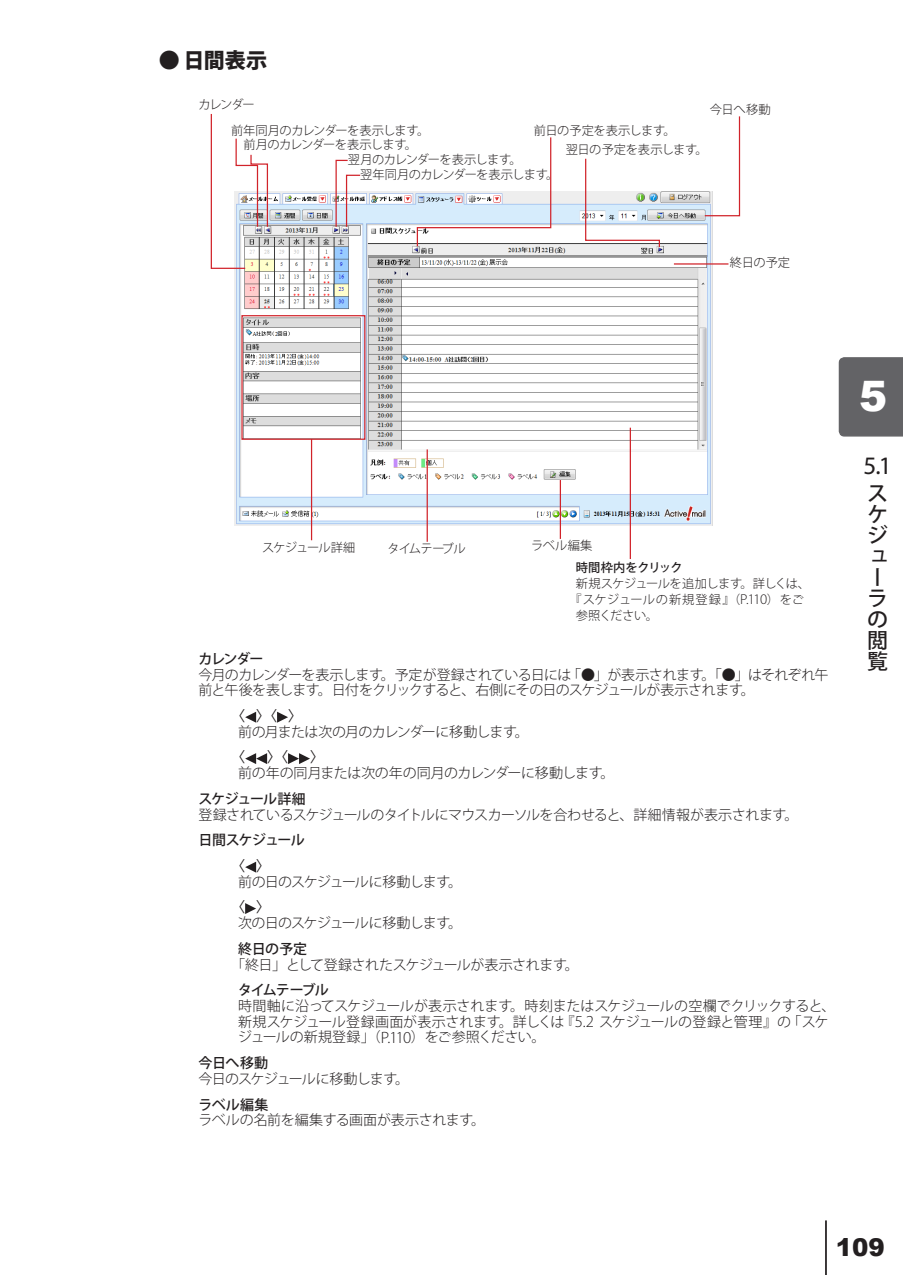
<style>
.page{position:relative;width:903px;height:1275px;background:#fff}
.page>*{position:absolute;margin:0;border:0;box-sizing:border-box;transform-origin:0 0}
.t1{font:900 42px "Arial";color:#fff}
.t2{font:25.2px "Myriad Pro";color:#231f20}
.t3{font:900 24.5px "Arial";color:#231f20}
.t4{font:500 21px/21px "Koz Go Pro";color:#231f20}
.t5{font:800 21px "Koz Go Pro";color:#231f20}
.定義リストアイテムlevel2{font:300 14px/15.8px "Koz Go Pro";letter-spacing:-.03em;color:#231f20}
.定義リストアイテム{font:300 14px/15.8px "Koz Go Pro";letter-spacing:-.03em;color:#231f20}
.定義リストアイテムlevel2-2{font:300 14px "Koz Go Pro";letter-spacing:-.055em;color:#231f20}
.定義リストタイトル{font:500 14px "Koz Go Pro";letter-spacing:-.035em;color:#231f20}
.定義リストアイテムlevel2-3{font:300 14px "Koz Go Pro";letter-spacing:-.05em;color:#231f20}
.定義リストタイトルlevel2{font:500 14px "Koz Go Pro";letter-spacing:-.045em;color:#231f20}
.定義リストアイテム-2{font:300 14px "Koz Go Pro";letter-spacing:-.055em;color:#231f20}
.定義リストタイトルlevel2-2{font:500 14px "Koz Go Pro";letter-spacing:-.075em;color:#231f20}
.t6{font:300 12.25px/19.8px "Koz Go Pro";letter-spacing:-.04em;color:#231f20}
.t7{font:300 12.25px "Koz Go Pro";letter-spacing:.04em;color:#231f20}
.t8{font:500 12.25px "Koz Go Pro";letter-spacing:-.01em;color:#231f20}
.t9{font:300 12.25px "Koz Go Pro";letter-spacing:-.07em;color:#231f20}
.t10{font:300 12.25px "Koz Go Pro";letter-spacing:-.075em;color:#231f20}
.s1{font-family:"Myriad Pro";font-size:14.35px}
.s2{font-family:"Myriad Pro";font-size:14.7px}
.s3{font-family:"Myriad Pro";font-size:16.8px}
.s4{font-family:"Myriad Pro";font-size:16.45px}
.s5{font-size:24.68px}
</style>
<div class="page">
<hr style="left:825px;top:1220px;width:2px;height:55px;background:#231f20">
<div style="left:839px;top:357px;width:64px;height:80px;background:#636366"></div>
<img style="left:235px;top:192px;width:478px;height:333px">
<svg style="left:241px;top:314px;width:125px;height:126px"></svg>
<hr style="left:427px;top:449px;width:1px;height:93px;background:#d1232a">
<svg style="left:210px;top:114px;width:59px;height:156px"></svg>
<svg style="left:335px;top:159px;width:26px;height:69px"></svg>
<svg style="left:416px;top:137px;width:136px;height:110px"></svg>
<hr style="left:560px;top:480px;width:1px;height:59px;background:#d1232a">
<hr style="left:311px;top:439px;width:1px;height:101px;background:#d1232a">
<hr style="left:674px;top:263px;width:54px;height:2px;background:#d1232a">
<svg style="left:584px;top:158px;width:77px;height:90px"></svg>
<svg style="left:703px;top:116px;width:38px;height:101px"></svg>
<hr style="left:630px;top:428px;width:1px;height:131px;background:#d1232a">
<svg style="left:245px;top:712px;width:11px;height:11px"></svg>
<svg style="left:277px;top:712px;width:11px;height:11px"></svg>
<svg style="left:245px;top:753px;width:22px;height:11px"></svg>
<svg style="left:288px;top:753px;width:22px;height:11px"></svg>
<svg style="left:245px;top:862px;width:11px;height:11px"></svg>
<svg style="left:245px;top:903px;width:11px;height:11px"></svg>
<p class="t5" style="left:159px;top:47px;width:110px">● 日間表示</p>
<p class="t6" style="left:198px;top:94px;width:58px">カレンダー</p>
<p class="t6" style="left:231px;top:120px;width:200px">前年同月のカレンダーを表示します。</p>
<p class="t6" style="left:348px;top:150px;width:175px">翌月のカレンダーを表示します。</p>
<p class="t6" style="left:566px;top:120px;width:144px;text-indent:-32px">前日の予定を表示します。<br>翌日の予定を表示します。</p>
<p class="t6" style="left:244px;top:135px;width:175px">前月のカレンダーを表示します。</p>
<p class="t6" style="left:360px;top:165px;width:200px">翌年同月のカレンダーを表示します。</p>
<p class="t6" style="left:710px;top:99px;width:62px">今日へ移動</p>
<p class="t6" style="left:730px;top:253px;width:62px">終日の予定</p>
<p class="t9" style="left:262px;top:540px;width:95px">スケジュール詳細</p>
<p class="t10" style="left:387px;top:540px;width:80px">タイムテーブル</p>
<p class="t6" style="left:531px;top:535px;width:63px">ラベル編集</p>
<p class="t8" style="left:576px;top:560px;width:108px">時間枠内をクリック</p>
<p class="t6" style="left:576px;top:574px;width:236px">新規スケジュールを追加します。詳しくは、</p>
<p class="t7" style="left:570px;top:591px;width:236px">『スケジュールの新規登録』（<span class="s1">P.</span><span class="s2">110</span>）をご</p>
<p class="t6" style="left:576px;top:605px;width:84px">参照ください。</p>
<p class="定義リストタイトル" style="left:198px;top:650px;width:66px">カレンダー</p>
<p class="定義リストアイテム" style="left:198px;top:667px;width:631px">今月のカレンダーを表示します。予定が登録されている日には「●」が表示されます。「●」はそれぞれ午前と午後を表します。日付をクリックすると、右側にその日のスケジュールが表示されます。</p>
<p class="定義リストタイトルlevel2" style="left:231px;top:707px;width:72px">〈〉〈〉</p>
<p class="定義リストアイテムlevel2-3" style="left:238px;top:722px;width:292px">前の月または次の月のカレンダーに移動します。</p>
<p class="定義リストタイトルlevel2" style="left:231px;top:748px;width:15px">〈</p>
<p class="定義リストタイトルlevel2" style="left:267px;top:748px;width:22px">〉〈</p>
<p class="定義リストタイトルlevel2" style="left:310px;top:748px;width:15px">〉</p>
<p class="定義リストアイテムlevel2" style="left:238px;top:765px;width:378px">前の年の同月または次の年の同月のカレンダーに移動します。</p>
<p class="定義リストタイトル" style="left:198px;top:790px;width:109px">スケジュール詳細</p>
<p class="定義リストアイテム" style="left:198px;top:807px;width:601px">登録されているスケジュールのタイトルにマウスカーソルを合わせると、詳細情報が表示されます。</p>
<p class="定義リストタイトル" style="left:198px;top:831px;width:108px">日間スケジュール</p>
<p class="定義リストタイトルlevel2" style="left:231px;top:857px;width:40px">〈 〉</p>
<p class="定義リストアイテムlevel2-2" style="left:238px;top:872px;width:226px">前の日のスケジュールに移動します。</p>
<p class="定義リストタイトルlevel2" style="left:231px;top:898px;width:40px">〈 〉</p>
<p class="定義リストアイテムlevel2-2" style="left:238px;top:914px;width:226px">次の日のスケジュールに移動します。</p>
<p class="定義リストタイトルlevel2" style="left:238px;top:940px;width:71px">終日の予定</p>
<p class="定義リストアイテムlevel2" style="left:231px;top:957px;width:349px">「終日」として登録されたスケジュールが表示されます。</p>
<p class="定義リストタイトルlevel2-2" style="left:238px;top:981px;width:92px">タイムテーブル</p>
<p class="定義リストアイテムlevel2" style="left:238px;top:998px;width:599px">時間軸に沿ってスケジュールが表示されます。時刻またはスケジュールの空欄でクリックすると、新規スケジュール登録画面が表示されます。詳しくは『<span class="s3">5</span><span class="s4">.</span><span class="s3">2</span> スケジュールの登録と管理』の「スケジュールの新規登録」（<span class="s4">P.</span><span class="s3">110</span>）をご参照ください。</p>
<p class="定義リストタイトル" style="left:198px;top:1054px;width:71px">今日へ移動</p>
<p class="定義リストアイテム-2" style="left:198px;top:1070px;width:212px">今日のスケジュールに移動します。</p>
<p class="定義リストタイトル" style="left:198px;top:1095px;width:72px">ラベル編集</p>
<p class="定義リストアイテム" style="left:198px;top:1112px;width:288px">ラベルの名前を編集する画面が表示されます。</p>
<h1 class="t1" style="left:859px;top:365px;width:30px">5</h1>
<h2 class="t2" style="left:863px;top:450px;width:30px">5<span class="s5">.</span>1</h2>
<h3 class="t4" style="left:867px;top:484px;width:22px">スケジューラの閲覧</h3>
<h3 class="t3" style="left:836px;top:1230px;width:51px">109</h3>
</div>
